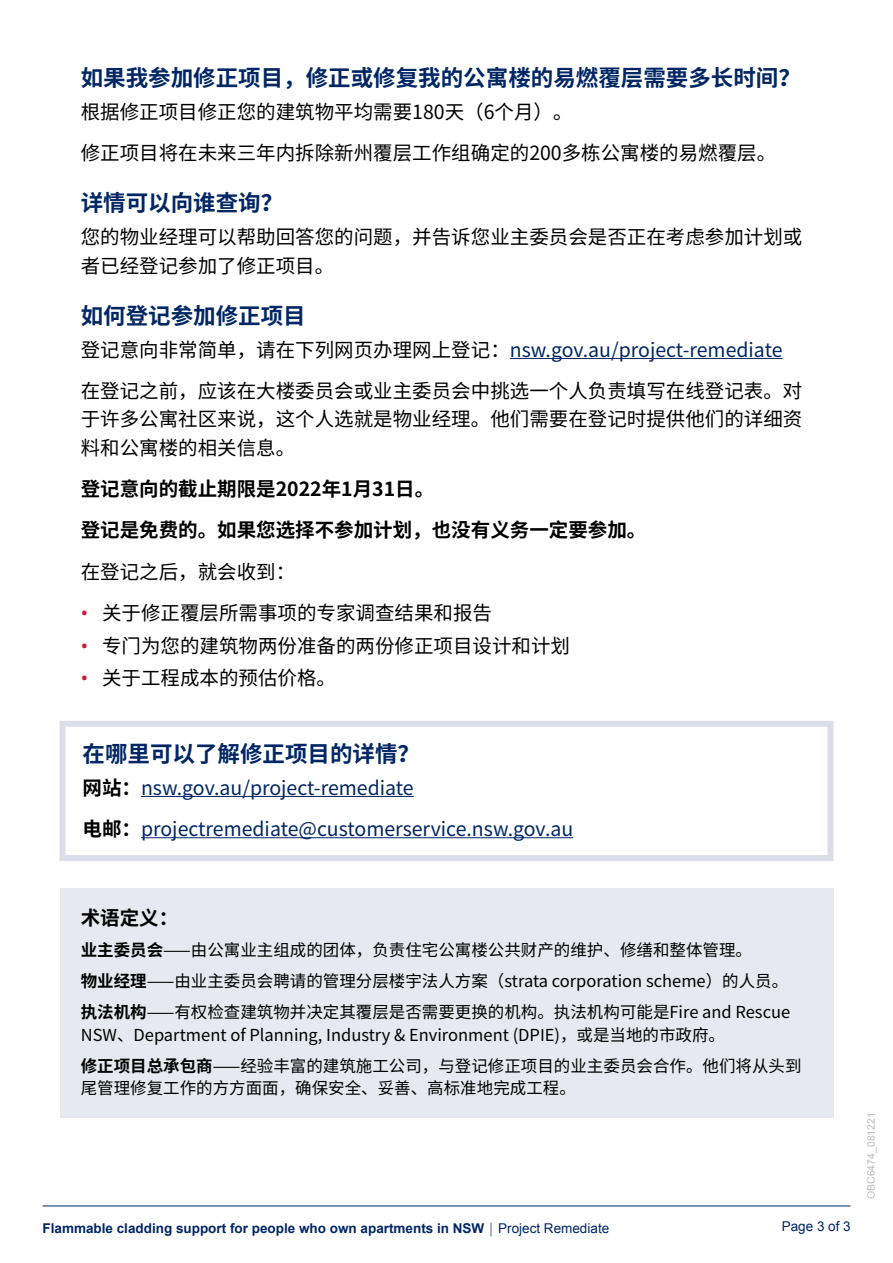
<style>
.page{position:relative;width:893px;height:1263px;background:#fff}
.page>*{position:absolute;margin:0;border:0;box-sizing:border-box;transform-origin:0 0}
.Heading_2{font:700 22.5px "Noto Sans CJ Ksc";color:#002664}
.Body_copy{font:19.5px/28.5px "Noto Sans CJ Ksc";color:#000}
.Body_copy-2{font:19.5px "Noto Sans CJ Ksc";color:#002664}
.Bullets{font:19.5px "Noto Sans CJ Ksc";color:#000}
.Body_copy-3{font:700 19.5px "Noto Sans CJ Ksc";color:#000}
.Definition_box_headi{font:700 19.5px "Noto Sans CJ Ksc";color:#000}
.Definition_box_copy{font:16.5px/22.5px "Noto Sans CJ Ksc";color:#000}
.t1{font:700 13.5px "Arial";color:#002664}
.t2{font:13.5px "Arial";color:#002664}
.t3{font:10.5px "Arial";color:#bcbec0}
.s1{color:#000}
.s2{font-family:"Noto Sans";color:#d7153a}
.s3{font-weight:700;color:#000}
.s4{font-weight:700}
.s5{font-family:"Noto Sans";font-weight:300}
.s6{font-weight:400}
</style>
<div class="page">
<hr style="left:43px;top:1205px;width:807px;height:1px;background:#002664">
<hr style="left:510px;top:358px;width:272px;height:1px;background:#002664">
<hr style="left:141px;top:796px;width:273px;height:1px;background:#002664">
<hr style="left:141px;top:837px;width:432px;height:1px;background:#002664">
<div style="left:60px;top:721px;width:773px;height:140px;border:6px solid #d9dee8"></div>
<div style="left:60px;top:888px;width:773px;height:230px;background:#e6e9ef"></div>
<h1 class="Heading_2" style="left:81px;top:65px;width:721px">如果我参加修正项目，修正或修复我的公寓楼的易燃覆层需要多长时间？</h1>
<p class="Body_copy" style="left:81px;top:98px;width:493px">根据修正项目修正您的建筑物平均需要180天（6个月）。</p>
<p class="Body_copy" style="left:81px;top:139px;width:697px">修正项目将在未来三年内拆除新州覆层工作组确定的200多栋公寓楼的易燃覆层。</p>
<h1 class="Heading_2" style="left:81px;top:190px;width:204px">详情可以向谁查询？</h1>
<p class="Body_copy" style="left:81px;top:223px;width:723px">您的物业经理可以帮助回答您的问题，并告诉您业主委员会是否正在考虑参加计划或者已经登记参加了修正项目。</p>
<h1 class="Heading_2" style="left:81px;top:303px;width:227px">如何登记参加修正项目</h1>
<p class="Body_copy-2" style="left:81px;top:338px;width:703px"><span class="s1">登记意向非常简单，请在下列网页办理网上登记：</span>nsw.gov.au/project-remediate</p>
<p class="Body_copy" style="left:81px;top:377px;width:723px;text-align:justify">在登记之前，应该在大楼委员会或业主委员会中挑选一个人负责填写在线登记表。对于许多公寓社区来说，这个人选就是物业经理。他们需要在登记时提供他们的详细资料和公寓楼的相关信息。</p>
<p class="Body_copy-3" style="left:81px;top:478px;width:355px">登记意向的截止期限是2022年1月31日。</p>
<p class="Body_copy-3" style="left:81px;top:519px;width:567px">登记是免费的。如果您选择不参加计划，也没有义务一定要参加。</p>
<p class="Body_copy" style="left:81px;top:558px;width:216px">在登记之后，就会收到：</p>
<p class="Bullets" style="left:81px;top:602px;width:413px"><span class="s2">•</span> 关于修正覆层所需事项的专家调查结果和报告</p>
<p class="Bullets" style="left:81px;top:634px;width:491px"><span class="s2">•</span> 专门为您的建筑物两份准备的两份修正项目设计和计划</p>
<p class="Bullets" style="left:81px;top:667px;width:257px"><span class="s2">•</span> 关于工程成本的预估价格。</p>
<h1 class="Heading_2" style="left:83px;top:741px;width:339px">在哪里可以了解修正项目的详情？</h1>
<p class="Body_copy-2" style="left:83px;top:776px;width:333px"><span class="s3">网站：</span>nsw.gov.au/project-remediate</p>
<p class="Body_copy-2" style="left:83px;top:818px;width:492px"><span class="s3">电邮：</span>projectremediate@customerservice.nsw.gov.au</p>
<h4 class="Definition_box_headi" style="left:81px;top:907px;width:99px">术语定义：</h4>
<p class="Definition_box_copy" style="left:81px;top:939px;width:673px"><span class="s4">业主委员会</span>⸺由公寓业主组成的团体，负责住宅公寓楼公共财产的维护、修缮和整体管理。</p>
<p class="Definition_box_copy" style="left:81px;top:970px;width:709px"><span class="s4">物业经理</span>⸺由业主委员会聘请的管理分层楼宇法人方案（strata corporation scheme）的人员。</p>
<p class="Definition_box_copy" style="left:81px;top:1001px;width:711px"><span class="s4">执法机构</span>⸺有权检查建筑物并决定其覆层是否需要更换的机构。执法机构可能是Fire and Rescue<br>NSW、Department of Planning, Industry &amp; Environment (DPIE)，或是当地的市政府。</p>
<p class="Definition_box_copy" style="left:81px;top:1055px;width:722px"><span class="s4">修正项目总承包商</span>⸺经验丰富的建筑施工公司，与登记修正项目的业主委员会合作。他们将从头到尾管理修复工作的方方面面，确保安全、妥善、高标准地完成工程。</p>
<p class="t1" style="left:43px;top:1219px;width:568px">Flammable cladding support for people who own apartments in NSW <span class="s5">|</span> <span class="s6">Project Remediate</span></p>
<p class="t2" style="left:782px;top:1217px;width:71px">Page 3 of 3</p>
<p class="t3" style="left:864px;top:1199px;width:88px;rotate:-90deg">OBC6474_081221</p>
</div>
